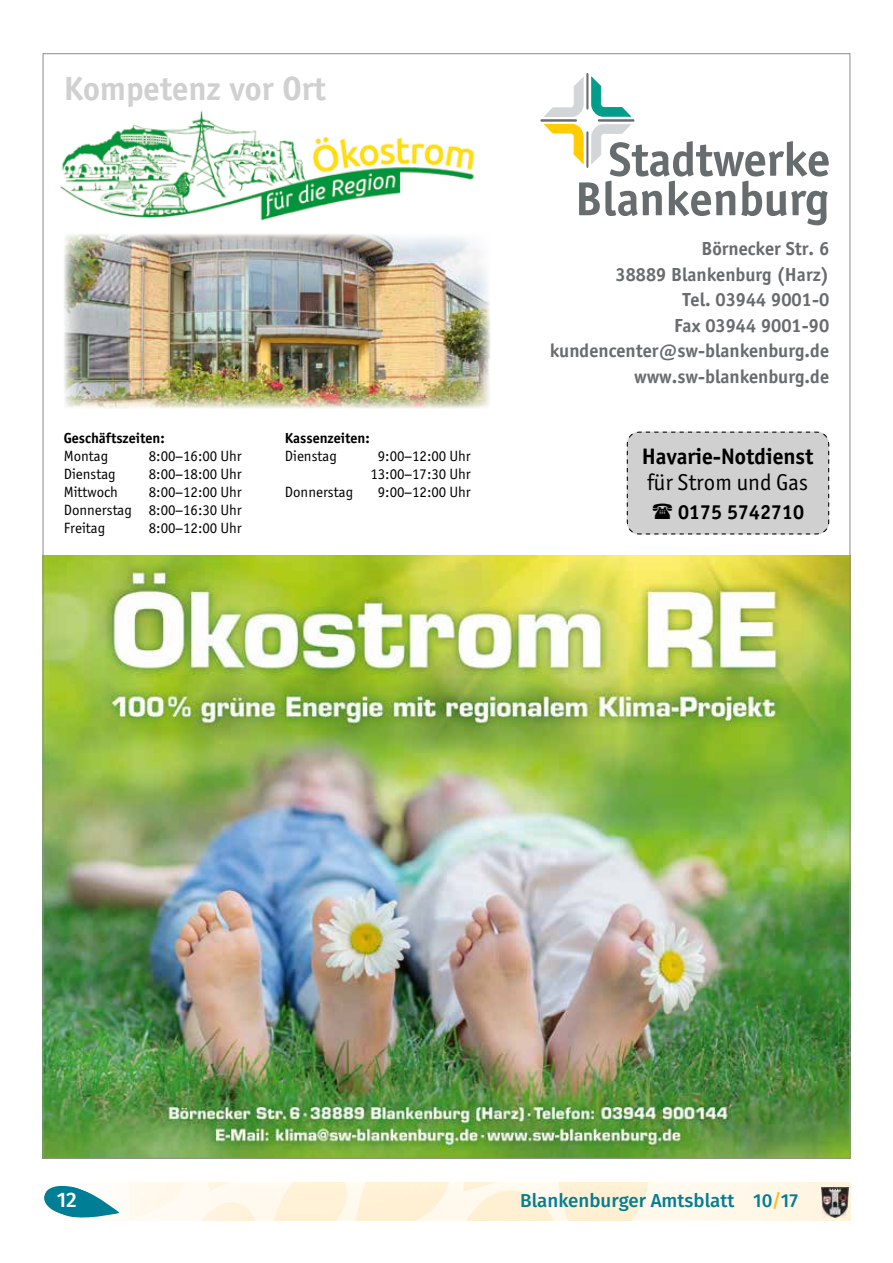
<style>
.page{position:relative;width:893px;height:1263px;background:#fff}
.page>*{position:absolute;margin:0;border:0;box-sizing:border-box;transform-origin:0 0}
.t1{font:700 34.65px "Officina Sans";color:#d0d0d0}
.t2{font:700 23.1px "Officina Sans";color:#000}
.t3{font:23.1px "Officina Sans";color:#000}
.t4{font:700 21px "Officina Sans";color:#000}
.t5{font:500 21px "Fira Sans";color:#fff}
.t6{font:700 19.5px/25.5px "Officina Sans";color:#696c6f;text-align:right}
.t7{font:500 18.75px "Fira Sans";color:#007e96}
.t8{font:15px/18px "Officina Sans";color:#000;text-align:justify}
.t9{font:700 15px "Officina Sans";color:#000}
.s1{color:#fcbf2c}
</style>
<div class="page">
<img style="left:129px;top:1182px;width:721px;height:38px">
<svg style="left:44px;top:1185px;width:76px;height:33px"></svg>
<img style="left:821px;top:1187px;width:27px;height:30px">
<hr style="left:599px;top:119px;width:34px;height:3px;background:#676c6e">
<hr style="left:541px;top:119px;width:35px;height:3px;background:#676c6e">
<hr style="left:586px;top:74px;width:2px;height:35px;background:#676c6e">
<svg style="left:544px;top:77px;width:40px;height:40px"></svg>
<svg style="left:591px;top:77px;width:40px;height:40px"></svg>
<svg style="left:544px;top:124px;width:285px;height:101px"></svg>
<img style="left:45px;top:556px;width:803px;height:601px">
<img style="left:64px;top:234px;width:426px;height:174px">
<img style="left:60px;top:111px;width:415px;height:110px">
<div style="left:626px;top:431px;width:204px;height:104px;background:#d0d0d0"></div>
<h1 class="t1" style="left:64px;top:68px;width:264px">Kompetenz vor Ort</h1>
<p class="t9" style="left:64px;top:429px;width:102px">Geschäftszeiten:</p>
<p class="t8" style="left:64px;top:447px;width:46px">Montag</p>
<p class="t8" style="left:149px;top:447px;width:95px">8:00–16:00 Uhr</p>
<p class="t8" style="left:64px;top:465px;width:53px">Dienstag</p>
<p class="t8" style="left:149px;top:465px;width:95px">8:00–18:00 Uhr</p>
<p class="t8" style="left:64px;top:483px;width:56px">Mittwoch</p>
<p class="t8" style="left:64px;top:483px;width:180px;text-indent:85px">8:00–12:00 Uhr Donnerstag 8:00–16:30 Uhr Freitag</p>
<p class="t8" style="left:149px;top:519px;width:95px">8:00–12:00 Uhr</p>
<p class="t9" style="left:285px;top:429px;width:86px">Kassenzeiten:</p>
<p class="t8" style="left:285px;top:447px;width:53px">Dienstag</p>
<p class="t8" style="left:370px;top:447px;width:102px;text-align:center">9:00–12:00 Uhr<br>13:00–17:30 Uhr</p>
<p class="t8" style="left:285px;top:483px;width:70px">Donnerstag</p>
<p class="t8" style="left:378px;top:483px;width:95px">9:00–12:00 Uhr</p>
<h3 class="t6" style="left:550px;top:236px;width:281px">Börnecker Str. 6<br>38889 Blankenburg (Harz)<br>Tel. 03944 9001-0<br>Fax 03944 9001-90 kundencenter@sw-blankenburg.de www.sw-blankenburg.de</h3>
<h2 class="t2" style="left:642px;top:443px;width:173px">Havarie-Notdienst</h2>
<h2 class="t3" style="left:647px;top:468px;width:162px">für Strom und Gas</h2>
<h3 class="t4" style="left:678px;top:499px;width:127px">0175 5742710</h3>
<h3 class="t5" style="left:57px;top:1185px;width:22px">12</h3>
<p class="t7" style="left:520px;top:1187px;width:279px">Blankenburger Amtsblatt 10<span class="s1">/</span>17</p>
</div>
